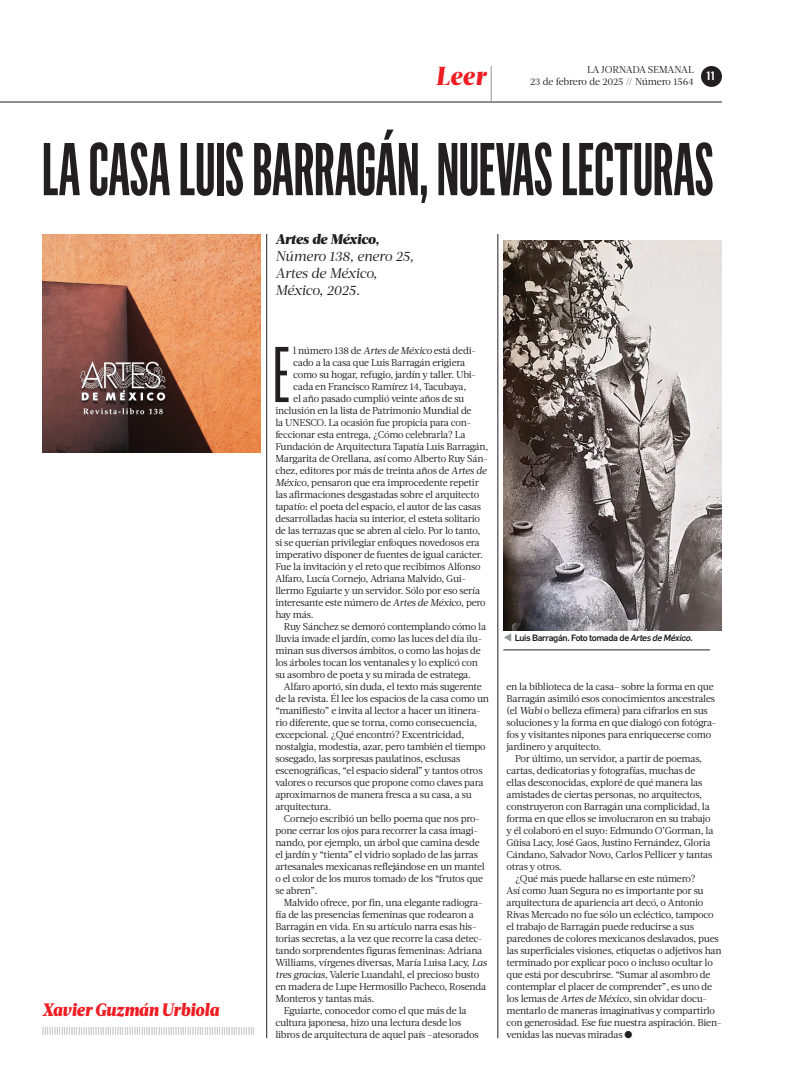
<style>
.page{position:relative;width:794px;height:1083px;background:#fff}
.page>*{position:absolute;margin:0;border:0;box-sizing:border-box;transform-origin:0 0}
.t1{font:77.3px "Flama Ultracond Basic";color:#231f20}
.t2{font:600 73.2px "Flama Ultracond";letter-spacing:-.005em;color:#231f20;scale:.9 1}
.t3{font:italic 900 26px "Acta Headline";color:#ee1d23;scale:.9 1}
.t4{font:italic 900 18px "Acta";color:#ee1d23;scale:.9 1}
.t5{font:italic 14px/17px "Acta Deck";letter-spacing:-.015em;color:#231f20}
.t6{font:italic 900 14px "Acta Deck";letter-spacing:-.01em;color:#231f20}
.t7{font:600 11.9px "Flama Semicond";color:#fff}
.t8{font:10px/12px "Acta";letter-spacing:-.02em;color:#231f20}
.t9{font:10px/12px "Acta Deck";letter-spacing:-.01em;color:#231f20;text-align:right}
.t10{font:500 9px "Flama";letter-spacing:-.04em;color:#231f20}
.t11{font:300 8.5px "Acta";color:#231f20}
.s1{font-style:italic}
</style>
<div class="page">
<div style="left:701px;top:66px;width:21px;height:21px;background:#231f20;border-radius:50%"></div>
<hr style="left:0;top:102px;width:722px;height:1px;background:#231f20">
<hr style="left:503px;top:650px;width:207px;height:1px;background:#231f20">
<hr style="left:266px;top:234px;width:1px;height:804px;background:#231f20">
<hr style="left:497px;top:234px;width:1px;height:804px;background:#231f20">
<img style="left:504px;top:241px;width:218px;height:389px">
<hr style="left:491px;top:66px;width:1px;height:36px;background:#939598">
<img style="left:42px;top:234px;width:219px;height:219px">
<h3 class="t3" style="left:436px;top:66px;width:57px">Leer</h3>
<p class="t9" style="left:530px;top:65px;width:165px">LA JORNADA SEMANAL<br>23 de febrero de 2025 // Número 1564</p>
<p class="t7" style="left:706px;top:71px;width:10px">11</p>
<h2 class="t2" style="left:42px;top:143px;width:748px">LA CASA LUIS BARRAGÁN, NUEVAS LECTURAS</h2>
<h3 class="t6" style="left:275px;top:234px;width:105px">Artes de México,</h3>
<h3 class="t5" style="left:275px;top:249px;width:140px">Número 138, enero 25,<br>Artes de México,<br>México, 2025.</h3>
<h3 class="t4" style="left:42px;top:1003px;width:198px">Xavier Guzmán Urbiola</h3>
<p class="t11" style="left:42px;top:1028px;width:214px">||||||||||||||||||||||||||||||||||||||||||||||||||||||||||||||||||||||||||||||||||||||||</p>
<h1 class="t1" style="left:273px;top:347px;width:19px">E</h1>
<p class="t8" style="left:293px;top:345px;width:184px">l número 138 de <span class="s1">Artes de México</span> está dedi-</p>
<p class="t8" style="left:293px;top:357px;width:173px">cado a la casa que Luis Barragán erigiera</p>
<p class="t8" style="left:293px;top:369px;width:184px">como su hogar, refugio, jardín y taller. Ubi-</p>
<p class="t8" style="left:293px;top:381px;width:175px">cada en Francisco Ramírez 14, Tacubaya,</p>
<p class="t8" style="left:293px;top:393px;width:173px">el año pasado cumplió veinte años de su</p>
<p class="t8" style="left:275px;top:405px;width:198px">inclusión en la lista de Patrimonio Mundial de</p>
<p class="t8" style="left:275px;top:417px;width:197px">la UNESCO. La ocasión fue propicia para con-</p>
<p class="t8" style="left:275px;top:429px;width:192px">feccionar esta entrega, ¿Cómo celebrarla? La</p>
<p class="t8" style="left:275px;top:441px;width:214px">Fundación de Arquitectura Tapatía Luis Barragán,</p>
<p class="t8" style="left:275px;top:453px;width:214px">Margarita de Orellana, así como Alberto Ruy Sán-</p>
<p class="t8" style="left:275px;top:465px;width:213px">chez, editores por más de treinta años de <span class="s1">Artes de</span></p>
<p class="t8" style="left:275px;top:477px;width:205px"><span class="s1">México</span>, pensaron que era improcedente repetir</p>
<p class="t8" style="left:275px;top:489px;width:205px">las afirmaciones desgastadas sobre el arquitecto</p>
<p class="t8" style="left:275px;top:501px;width:207px">tapatío: el poeta del espacio, el autor de las casas</p>
<p class="t8" style="left:275px;top:513px;width:206px">desarrolladas hacia su interior, el esteta solitario</p>
<p class="t8" style="left:275px;top:525px;width:206px">de las terrazas que se abren al cielo. Por lo tanto,</p>
<p class="t8" style="left:275px;top:537px;width:206px">si se querían privilegiar enfoques novedosos era</p>
<p class="t8" style="left:275px;top:549px;width:209px">imperativo disponer de fuentes de igual carácter.</p>
<p class="t8" style="left:275px;top:561px;width:207px">Fue la invitación y el reto que recibimos Alfonso</p>
<p class="t8" style="left:275px;top:573px;width:192px">Alfaro, Lucía Cornejo, Adriana Malvido, Gui-</p>
<p class="t8" style="left:275px;top:585px;width:206px">llermo Eguiarte y un servidor. Sólo por eso sería</p>
<p class="t8" style="left:275px;top:597px;width:212px">interesante este número de <span class="s1">Artes de México</span>, pero</p>
<p class="t8" style="left:275px;top:609px;width:40px">hay más.</p>
<p class="t8" style="left:284px;top:621px;width:204px">Ruy Sánchez se demoró contemplando cómo la</p>
<p class="t8" style="left:275px;top:633px;width:208px">lluvia invade el jardín, como las luces del día ilu-</p>
<p class="t8" style="left:275px;top:645px;width:207px">minan sus diversos ámbitos, o como las hojas de</p>
<p class="t8" style="left:275px;top:657px;width:204px">los árboles tocan los ventanales y lo explicó con</p>
<p class="t8" style="left:275px;top:669px;width:197px">su asombro de poeta y su mirada de estratega.</p>
<p class="t8" style="left:284px;top:681px;width:199px">Alfaro aportó, sin duda, el texto más sugerente</p>
<p class="t8" style="left:275px;top:693px;width:215px">de la revista. Él lee los espacios de la casa como un</p>
<p class="t8" style="left:275px;top:705px;width:207px">“manifiesto” e invita al lector a hacer un itinera-</p>
<p class="t8" style="left:275px;top:717px;width:203px">rio diferente, que se torna, como consecuencia,</p>
<p class="t8" style="left:275px;top:729px;width:190px">excepcional. ¿Qué encontró? Excentricidad,</p>
<p class="t8" style="left:275px;top:741px;width:212px">nostalgia, modestia, azar, pero también el tiempo</p>
<p class="t8" style="left:275px;top:753px;width:186px">sosegado, las sorpresas paulatinos, esclusas</p>
<p class="t8" style="left:275px;top:765px;width:209px">escenográficas, “el espacio sideral” y tantos otros</p>
<p class="t8" style="left:275px;top:777px;width:210px">valores o recursos que propone como claves para</p>
<p class="t8" style="left:275px;top:789px;width:198px">aproximarnos de manera fresca a su casa, a su</p>
<p class="t8" style="left:275px;top:801px;width:57px">arquitectura.</p>
<p class="t8" style="left:284px;top:813px;width:198px">Cornejo escribió un bello poema que nos pro-</p>
<p class="t8" style="left:275px;top:825px;width:204px">pone cerrar los ojos para recorrer la casa imagi-</p>
<p class="t8" style="left:275px;top:837px;width:206px">nando, por ejemplo, un árbol que camina desde</p>
<p class="t8" style="left:275px;top:849px;width:204px">el jardín y “tienta” el vidrio soplado de las jarras</p>
<p class="t8" style="left:275px;top:861px;width:211px">artesanales mexicanas reflejándose en un mantel</p>
<p class="t8" style="left:275px;top:873px;width:209px">o el color de los muros tomado de los “frutos que</p>
<p class="t8" style="left:275px;top:885px;width:44px">se abren”.</p>
<p class="t8" style="left:284px;top:897px;width:200px">Malvido ofrece, por fin, una elegante radiogra-</p>
<p class="t8" style="left:275px;top:909px;width:200px">fía de las presencias femeninas que rodearon a</p>
<p class="t8" style="left:275px;top:921px;width:203px">Barragán en vida. En su artículo narra esas his-</p>
<p class="t8" style="left:275px;top:933px;width:208px">torias secretas, a la vez que recorre la casa detec-</p>
<p class="t8" style="left:275px;top:945px;width:208px">tando sorprendentes figuras femeninas: Adriana</p>
<p class="t8" style="left:275px;top:957px;width:213px">Williams, vírgenes diversas, María Luisa Lacy, <span class="s1">Las</span></p>
<p class="t8" style="left:275px;top:969px;width:205px"><span class="s1">tres gracias</span>, Valerie Luandahl, el precioso busto</p>
<p class="t8" style="left:275px;top:981px;width:212px">en madera de Lupe Hermosillo Pacheco, Rosenda</p>
<p class="t8" style="left:275px;top:993px;width:100px">Monteros y tantas más.</p>
<p class="t8" style="left:284px;top:1005px;width:184px">Eguiarte, conocedor como el que más de la</p>
<p class="t8" style="left:275px;top:1017px;width:187px">cultura japonesa, hizo una lectura desde los</p>
<p class="t8" style="left:275px;top:1029px;width:205px">libros de arquitectura de aquel país ‒atesorados</p>
<p class="t10" style="left:515px;top:635px;width:179px">Luis Barragán. Foto tomada de <span class="s1">Artes de México</span>.</p>
<p class="t8" style="left:506px;top:681px;width:211px">en la biblioteca de la casa‒ sobre la forma en que Barragán asimiló esos conocimientos ancestrales (el <span class="s1">Wabi</span> o belleza efímera) para cifrarlos en sus soluciones y la forma en que dialogó con fotógra&shy;fos y visitantes nipones para enriquecerse como jardinero y arquitecto.</p>
<p class="t8" style="left:515px;top:753px;width:189px">Por último, un servidor, a partir de poemas,</p>
<p class="t8" style="left:506px;top:765px;width:191px">cartas, dedicatorias y fotografías, muchas de</p>
<p class="t8" style="left:506px;top:777px;width:197px">ellas desconocidas, exploré de qué manera las</p>
<p class="t8" style="left:506px;top:789px;width:197px">amistades de ciertas personas, no arquitectos,</p>
<p class="t8" style="left:506px;top:801px;width:205px">construyeron con Barragán una complicidad, la</p>
<p class="t8" style="left:506px;top:813px;width:206px">forma en que ellos se involucraron en su trabajo</p>
<p class="t8" style="left:506px;top:825px;width:208px">y él colaboró en el suyo: Edmundo O’Gorman, la</p>
<p class="t8" style="left:506px;top:837px;width:206px">Güisa Lacy, José Gaos, Justino Fernández, Gloria</p>
<p class="t8" style="left:506px;top:849px;width:207px">Cándano, Salvador Novo, Carlos Pellicer y tantas</p>
<p class="t8" style="left:506px;top:861px;width:57px">otras y otros.</p>
<p class="t8" style="left:515px;top:873px;width:182px">¿Qué más puede hallarse en este número?</p>
<p class="t8" style="left:506px;top:885px;width:199px">Así como Juan Segura no es importante por su</p>
<p class="t8" style="left:506px;top:897px;width:198px">arquitectura de apariencia art decó, o Antonio</p>
<p class="t8" style="left:506px;top:909px;width:209px">Rivas Mercado no fue sólo un ecléctico, tampoco</p>
<p class="t8" style="left:506px;top:921px;width:189px">el trabajo de Barragán puede reducirse a sus</p>
<p class="t8" style="left:506px;top:933px;width:214px">paredones de colores mexicanos deslavados, pues</p>
<p class="t8" style="left:506px;top:945px;width:217px">las superficiales visiones, etiquetas o adjetivos han</p>
<p class="t8" style="left:506px;top:957px;width:208px">terminado por explicar poco o incluso ocultar lo</p>
<p class="t8" style="left:506px;top:969px;width:205px">que está por descubrirse. “Sumar al asombro de</p>
<p class="t8" style="left:506px;top:981px;width:207px">contemplar el placer de comprender”, es uno de</p>
<p class="t8" style="left:506px;top:993px;width:202px">los lemas de <span class="s1">Artes de México</span>, sin olvidar docu-</p>
<p class="t8" style="left:506px;top:1005px;width:210px">mentarlo de maneras imaginativas y compartirlo</p>
<p class="t8" style="left:506px;top:1017px;width:216px">con generosidad. Ese fue nuestra aspiración. Bien-</p>
<p class="t8" style="left:506px;top:1029px;width:127px">venidas las nuevas miradas ●</p>
</div>
